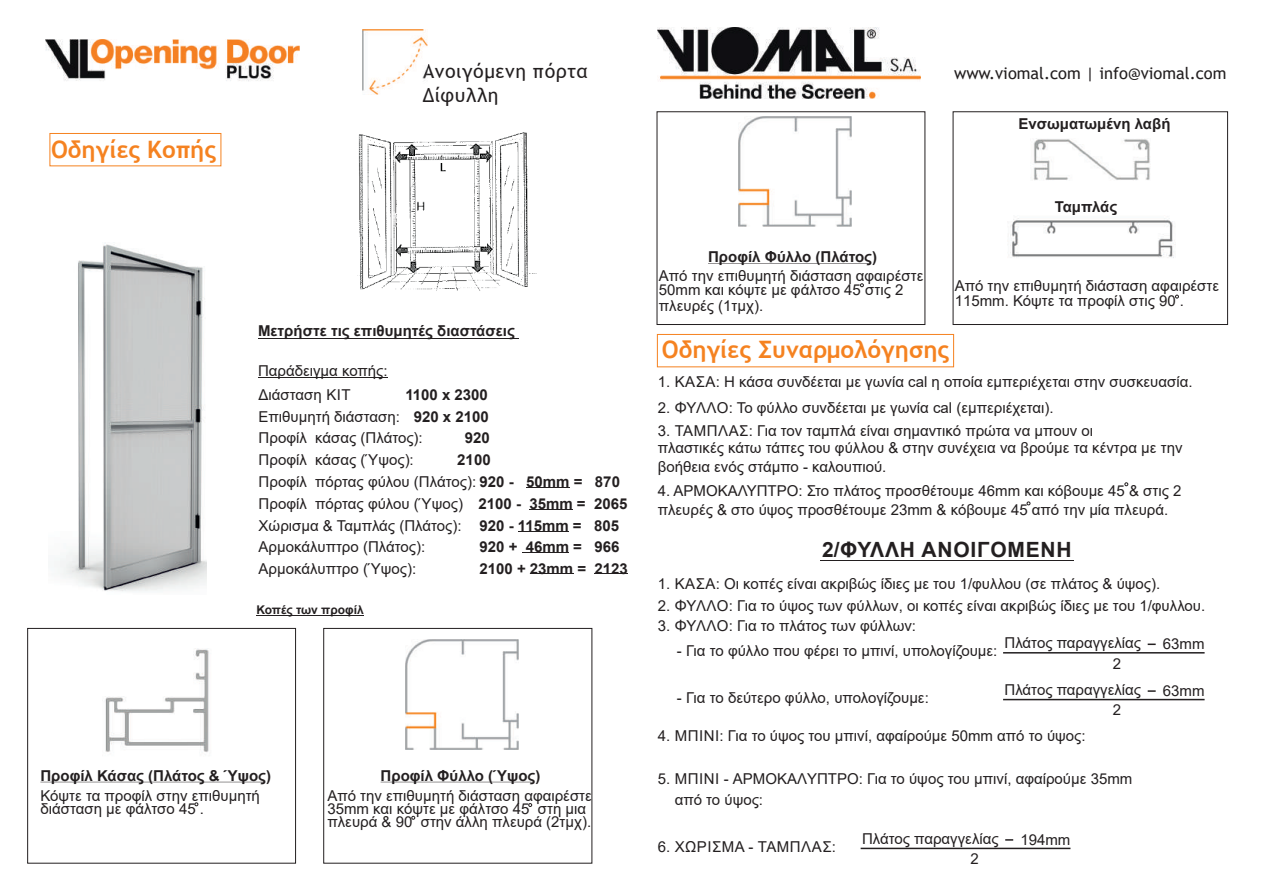
<style>
.page{position:relative;width:1263px;height:893px;background:#fff}
.page>*{position:absolute;margin:0;border:0;box-sizing:border-box;transform-origin:0 0}
.t1{font:700 24px "Trebuchet MS";color:#f58220}
.t2{font:700 21px "Arial";letter-spacing:.035em;color:#231f20}
.t3{font:19.5px "Trebuchet MS";letter-spacing:.025em;color:#231f20}
.t4{font:16.5px "Trebuchet MS";color:#231f20}
.t5{font:15px/22px "Arial";color:#231f20}
.t6{font:700 15px/22px "Arial";color:#231f20;text-align:center}
.t7{font:15px "Arial";letter-spacing:.035em;color:#231f20}
.t8{font:700 12px "Arial";color:#231f20}
.s1{font-weight:700}
</style>
<div class="page">
<img style="left:738px;top:116px;width:113px;height:110px">
<img style="left:357px;top:132px;width:180px;height:159px">
<div style="left:953px;top:112px;width:275px;height:213px;border:1px solid #231f20"></div>
<div style="left:27px;top:628px;width:269px;height:235px;border:1px solid #231f20"></div>
<hr style="left:40px;top:782px;width:47px;height:1px;background:#231f20">
<hr style="left:98px;top:782px;width:166px;height:1px;background:#231f20">
<hr style="left:381px;top:782px;width:53px;height:1px;background:#231f20">
<hr style="left:437px;top:782px;width:94px;height:1px;background:#231f20">
<hr style="left:708px;top:263px;width:44px;height:1px;background:#231f20">
<hr style="left:762px;top:263px;width:107px;height:1px;background:#231f20">
<hr style="left:258px;top:338px;width:261px;height:1px;background:#231f20">
<hr style="left:258px;top:377px;width:130px;height:1px;background:#231f20">
<hr style="left:256px;top:615px;width:108px;height:1px;background:#231f20">
<hr style="left:1003px;top:699px;width:201px;height:1px;background:#231f20">
<svg style="left:1148px;top:690px;width:8px;height:2px"></svg>
<img style="left:1010px;top:218px;width:166px;height:40px">
<svg style="left:526px;top:487px;width:43px;height:1px"></svg>
<hr style="left:529px;top:509px;width:44px;height:1px;background:#231f20">
<hr style="left:518px;top:531px;width:51px;height:1px;background:#231f20">
<svg style="left:522px;top:552px;width:47px;height:1px"></svg>
<hr style="left:530px;top:574px;width:43px;height:1px;background:#231f20">
<hr style="left:595px;top:574px;width:33px;height:1px;background:#231f20">
<hr style="left:1003px;top:652px;width:201px;height:2px;background:#231f20">
<svg style="left:1148px;top:643px;width:8px;height:2px"></svg>
<hr style="left:861px;top:848px;width:209px;height:1px;background:#231f20">
<svg style="left:1005px;top:839px;width:8px;height:2px"></svg>
<hr style="left:820px;top:560px;width:254px;height:1px;background:#231f20">
<svg style="left:528px;top:803px;width:4px;height:4px"></svg>
<svg style="left:411px;top:816px;width:4px;height:4px"></svg>
<svg style="left:1124px;top:482px;width:4px;height:4px"></svg>
<svg style="left:1175px;top:295px;width:4px;height:3px"></svg>
<svg style="left:860px;top:283px;width:4px;height:4px"></svg>
<div style="left:49px;top:133px;width:172px;height:33px;border:1px solid #f58220"></div>
<img style="left:657px;top:27px;width:264px;height:71px">
<img style="left:362px;top:30px;width:65px;height:65px">
<div style="left:657px;top:334px;width:297px;height:33px;border:1px solid #f58220"></div>
<img style="left:406px;top:639px;width:112px;height:110px">
<img style="left:60px;top:243px;width:146px;height:349px">
<img style="left:105px;top:648px;width:104px;height:104px">
<img style="left:45px;top:39px;width:255px;height:42px">
<img style="left:1033px;top:138px;width:117px;height:42px">
<h3 class="t3" style="left:423px;top:64px;width:167px">Ανοιγόμενη πόρτα</h3>
<p class="t4" style="left:954px;top:67px;width:274px">www.viomal.com | info@viomal.com</p>
<h3 class="t3" style="left:423px;top:87px;width:77px">Δίφυλλη</h3>
<h1 class="t1" style="left:51px;top:140px;width:166px">Οδηγίες Κοπής</h1>
<p class="t6" style="left:258px;top:321px;width:258px">Μετρήστε τις επιθυμητές διαστάσεις</p>
<p class="t5" style="left:258px;top:360px;width:131px;line-height:24.3px">Παράδειγμα κοπής:<br>Διάσταση ΚΙΤ</p>
<p class="t5" style="left:259px;top:407px;width:143px">Επιθυμητή διάσταση:</p>
<p class="t6" style="left:405px;top:385px;width:85px">1100 x 2300<br>920 x 2100</p>
<p class="t5" style="left:259px;top:428px;width:363px">Προφίλ κάσας (Πλάτος):<br>Προφίλ κάσας (Ύψος):<br>Προφίλ πόρτας φύλου (Πλάτος): <span class="s1">920 - 50mm = 870<br></span>Προφίλ πόρτας φύλου (Ύψος)<br>Χώρισμα &amp; Ταμπλάς (Πλάτος):</p>
<p class="t6" style="left:457px;top:428px;width:35px">920<br>2100</p>
<p class="t6" style="left:479px;top:494px;width:150px;text-align:left">2100 - 35mm = 2065<br>920 - 115mm = 805</p>
<p class="t5" style="left:259px;top:537px;width:168px">Αρμοκάλυπτρο (Πλάτος):</p>
<p class="t6" style="left:479px;top:537px;width:142px">920 + 46mm = 966</p>
<p class="t5" style="left:259px;top:559px;width:159px">Αρμοκάλυπτρο (Ύψος):</p>
<p class="t6" style="left:479px;top:559px;width:150px">2100 + 23mm = 2123</p>
<p class="t8" style="left:256px;top:605px;width:109px">Κοπές των προφίλ</p>
<p class="t6" style="left:40px;top:766px;width:232px">Προφίλ Κάσας (Πλάτος &amp; Ύψος)</p>
<p class="t5" style="left:40px;top:790px;width:221px;line-height:13.5px">Κόψτε τα προφίλ στην επιθυμητή διάσταση με φάλτσο 45 .</p>
<p class="t6" style="left:381px;top:766px;width:161px">Προφίλ Φύλλο (Ύψος)</p>
<p class="t5" style="left:327px;top:790px;width:266px;line-height:13.5px">Από την επιθυμητή διάσταση αφαιρέστε<br>35mm και κόψτε με φάλτσο 45 στη μια</p>
<p class="t5" style="left:327px;top:812px;width:265px">πλευρά &amp; 90 στην άλλη πλευρά (2τμχ).</p>
<p class="t6" style="left:1018px;top:114px;width:153px">Ενσωματωμένη λαβή</p>
<p class="t6" style="left:708px;top:247px;width:171px">Προφίλ Φύλλο (Πλάτος)</p>
<p class="t5" style="left:659px;top:270px;width:266px;line-height:14.5px">Από την επιθυμητή διάσταση αφαιρέστε<br>50mm και κόψτε με φάλτσο 45 στις 2</p>
<p class="t5" style="left:659px;top:296px;width:106px">πλευρές (1τμχ).</p>
<p class="t6" style="left:1055px;top:197px;width:64px">Ταμπλάς</p>
<p class="t5" style="left:955px;top:279px;width:266px;line-height:15.6px">Από την επιθυμητή διάσταση αφαιρέστε<br>115mm. Κόψτε τα προφίλ στις 90 .</p>
<h1 class="t1" style="left:662px;top:340px;width:289px">Οδηγίες Συναρμολόγησης</h1>
<p class="t5" style="left:658px;top:372px;width:536px">1. ΚΑΣΑ: Η κάσα συνδέεται με γωνία cal η οποία εμπεριέχεται στην συσκευασία.</p>
<p class="t5" style="left:658px;top:398px;width:398px">2. ΦΥΛΛΟ: Το φύλλο συνδέεται με γωνία cal (εμπεριέχεται).</p>
<p class="t5" style="left:658px;top:424px;width:526px;line-height:17px">3. ΤΑΜΠΛΑΣ: Για τον ταμπλά είναι σημαντικό πρώτα να μπουν οι<br>πλαστικές κάτω τάπες του φύλλου &amp; στην συνέχεια να βρούμε τα κέντρα με την</p>
<p class="t5" style="left:658px;top:457px;width:230px">βοήθεια ενός στάμπο - καλουπιού.</p>
<p class="t5" style="left:658px;top:482px;width:525px;line-height:19.2px">4. ΑΡΜΟΚΑΛΥΠΤΡΟ: Στο πλάτος προσθέτουμε 46mm και κόβουμε 45 &amp; στις 2 πλευρές &amp; στο ύψος προσθέτουμε 23mm &amp; κόβουμε 45 από την μία πλευρά.</p>
<h2 class="t2" style="left:822px;top:542px;width:251px">2/ΦΥΛΛΗ ΑΝΟΙΓΟΜΕΝΗ</h2>
<p class="t5" style="left:658px;top:574px;width:504px">1. ΚΑΣΑ: Οι κοπές είναι ακριβώς ίδιες με του 1/φυλλου (σε πλάτος &amp; ύψος).</p>
<p class="t5" style="left:658px;top:596px;width:549px">2. ΦΥΛΛΟ: Για το ύψος των φύλλων, οι κοπές είναι ακριβώς ίδιες με του 1/φυλλου.</p>
<p class="t5" style="left:658px;top:616px;width:260px">3. ΦΥΛΛΟ: Για το πλάτος των φύλλων:</p>
<p class="t5" style="left:677px;top:641px;width:322px">- Για το φύλλο που φέρει το μπινί, υπολογίζουμε:</p>
<p class="t5" style="left:677px;top:688px;width:253px">- Για το δεύτερο φύλλο, υπολογίζουμε:</p>
<p class="t5" style="left:1113px;top:681px;width:30px;line-height:20.2px;text-indent:-108px">Πλάτος παραγγελίας<br>2</p>
<p class="t5" style="left:1163px;top:681px;width:43px">63mm</p>
<p class="t5" style="left:658px;top:726px;width:429px">4. ΜΠΙΝΙ: Για το ύψος του μπινί, αφαίρούμε 50mm από το ύψος:</p>
<p class="t5" style="left:1113px;top:634px;width:30px;line-height:20.2px;text-indent:-108px">Πλάτος παραγγελίας<br>2</p>
<p class="t5" style="left:1163px;top:634px;width:43px">63mm</p>
<p class="t5" style="left:675px;top:769px;width:459px;line-height:21.3px;text-indent:-17px">5. ΜΠΙΝΙ - ΑΡΜΟΚΑΛΥΠΤΡΟ: Για το ύψος του μπινί, αφαίρούμε 35mm από το ύψος:</p>
<p class="t7" style="left:658px;top:841px;width:180px">6. ΧΩΡΙΣΜΑ - ΤΑΜΠΛΑΣ:</p>
<p class="t5" style="left:970px;top:830px;width:30px;line-height:20.2px;text-indent:-108px">Πλάτος παραγγελίας<br>2</p>
<p class="t5" style="left:1020px;top:830px;width:52px">194mm</p>
</div>
